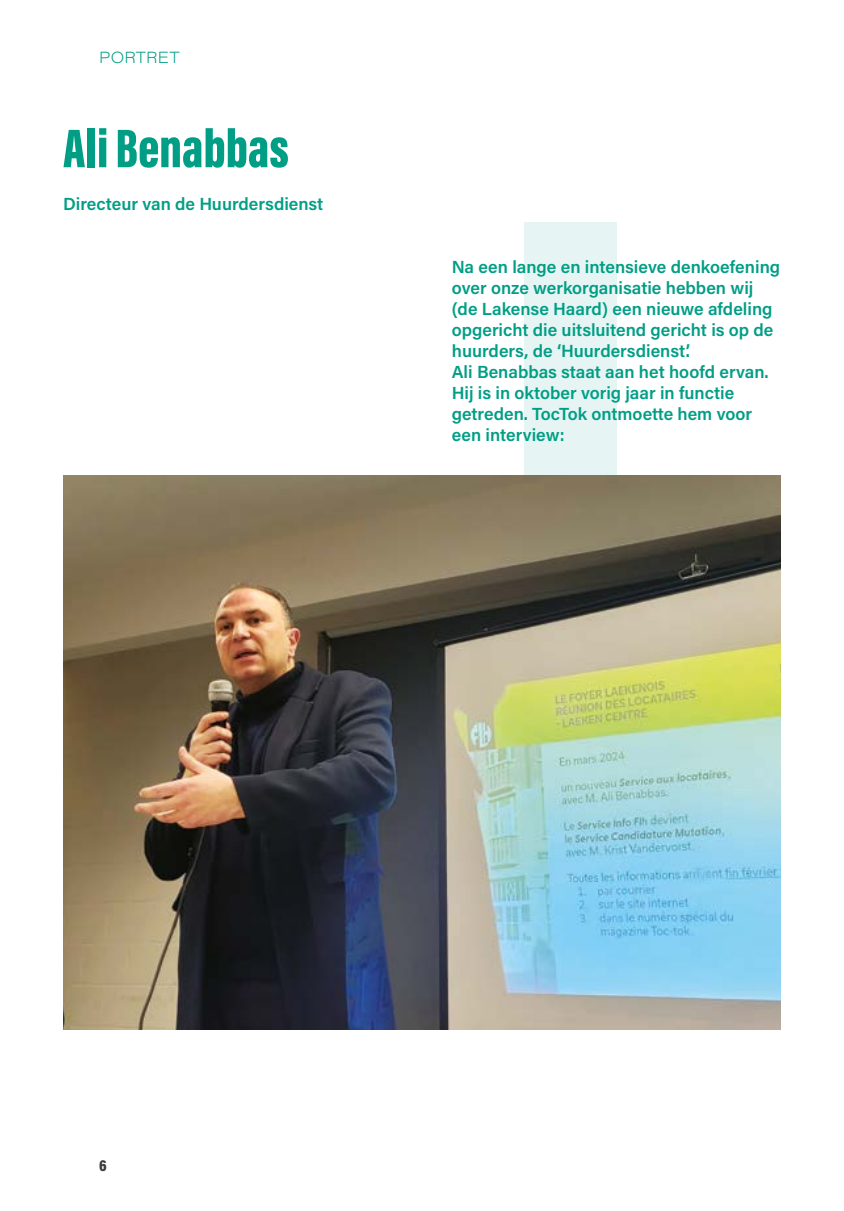
<style>
.page{position:relative;width:844px;height:1211px;background:#fff}
.page>*{position:absolute;margin:0;border:0;box-sizing:border-box;transform-origin:0 0}
.t1{font:900 56px "Acumin Pro Extra Cond";color:#009e85}
.t2{font:600 17.5px/21px "Acumin Pro";color:#009e85}
.t3{font:200 15.75px "Acumin Pro Wide";letter-spacing:.01em;color:#009e85}
.t4{font:900 15.75px "Acumin Pro Cond";color:#3c3c3b}
</style>
<div class="page">
<div style="left:524px;top:222px;width:93px;height:630px;background:#e6f5f3"></div>
<img style="left:63px;top:475px;width:717px;height:554px">
<p class="t3" style="left:99px;top:46px;width:82px">PORTRET</p>
<h1 class="t1" style="left:63px;top:114px;width:227px">Ali Benabbas</h1>
<p class="t2" style="left:63px;top:193px;width:262px">Directeur van de Huurdersdienst</p>
<p class="t2" style="left:451px;top:256px;width:330px">Na een lange en intensieve denkoefening over onze werkorganisatie hebben wij (de Lakense Haard) een nieuwe afdeling opgericht die uitsluitend gericht is op de huurders, de ‘Huurdersdienst’.<br>Ali Benabbas staat aan het hoofd ervan.<br>Hij is in oktober vorig jaar in functie getreden. TocTok ontmoette hem voor een interview:</p>
<p class="t4" style="left:99px;top:1155px;width:9px">6</p>
</div>
